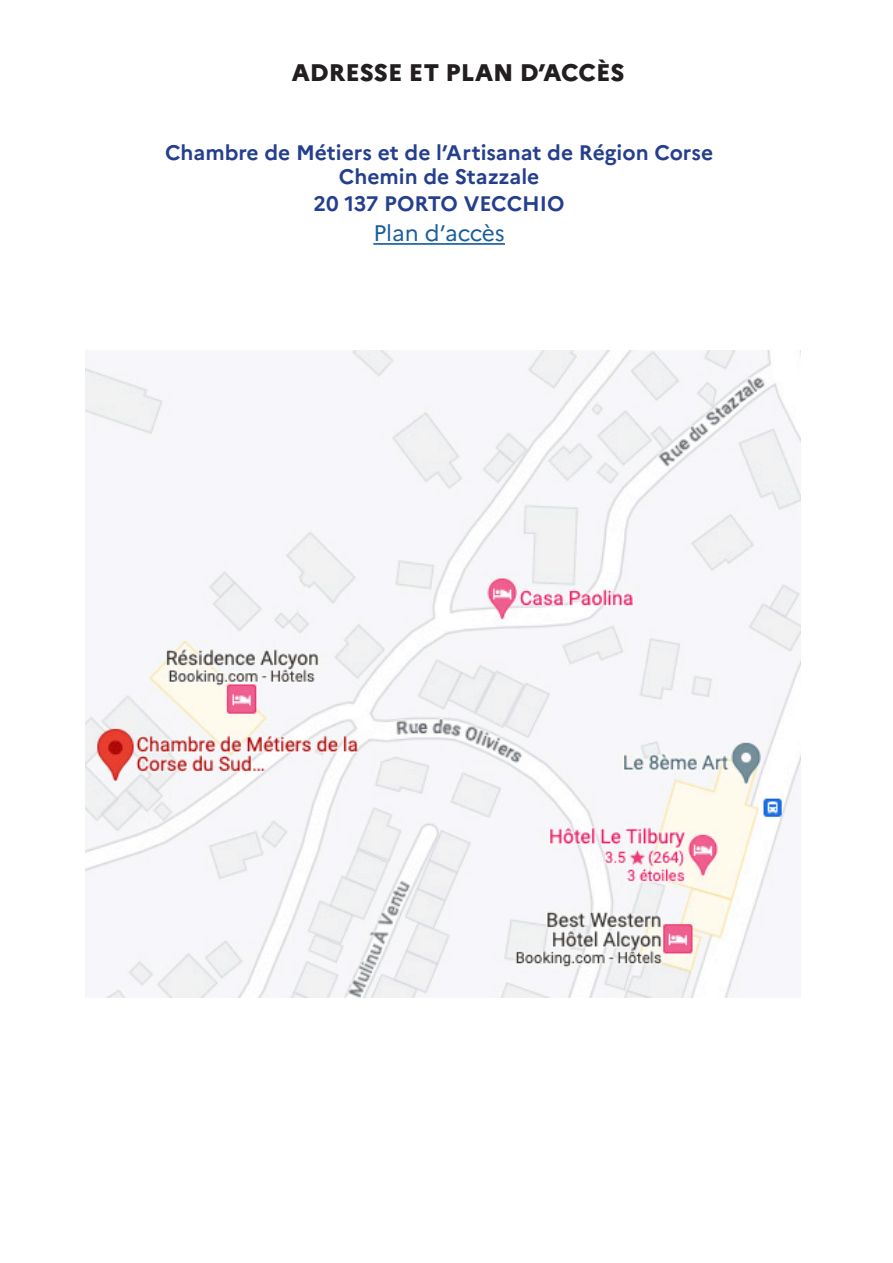
<style>
.page{position:relative;width:893px;height:1263px;background:#fff}
.page>*{position:absolute;margin:0;border:0;box-sizing:border-box;transform-origin:0 0}
.t1{font:800 24px "Marianne";color:#231f20}
.t2{font:22.5px "Marianne";color:#175d9e}
.t3{font:700 21px "Marianne";color:#253f8e}
</style>
<div class="page">
<hr style="left:373px;top:243px;width:132px;height:2px;background:#175d9e">
<img style="left:85px;top:351px;width:716px;height:647px">
<p class="t1" style="left:292px;top:58px;width:334px">ADRESSE ET PLAN D’ACCÈS</p>
<p class="t3" style="left:165px;top:140px;width:550px">Chambre de Métiers et de l’Artisanat de Région Corse</p>
<p class="t3" style="left:339px;top:164px;width:202px">Chemin de Stazzale</p>
<p class="t3" style="left:314px;top:191px;width:252px">20 137 PORTO VECCHIO</p>
<p class="t2" style="left:373px;top:219px;width:133px">Plan d’accès</p>
</div>
